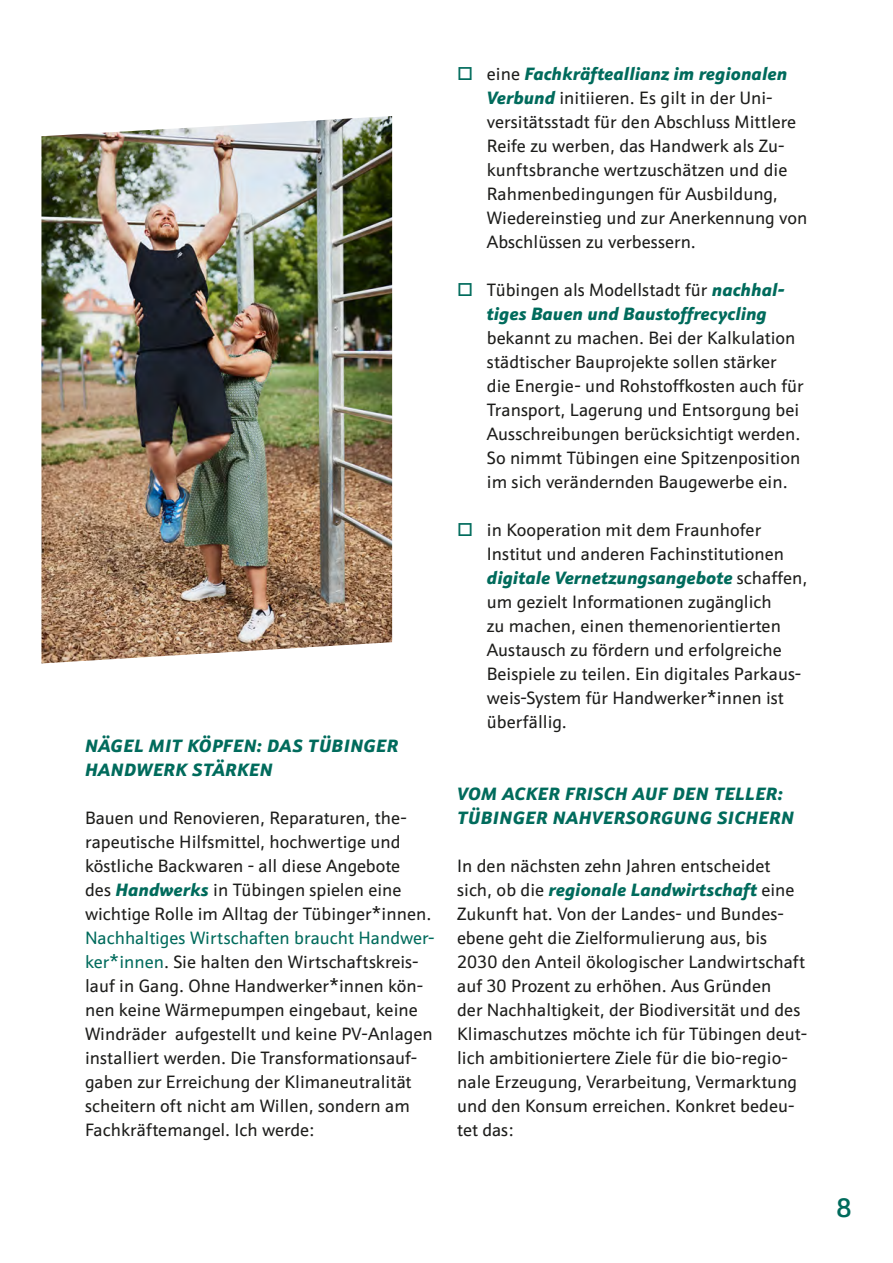
<style>
.page{position:relative;width:893px;height:1263px;background:#fff}
.page>*{position:absolute;margin:0;border:0;box-sizing:border-box;transform-origin:0 0}
.t1{font:500 27px "Schnebel Sans Pro";color:#006b5c}
.t2{font:18px/24px "Schnebel Sans Pro";color:#1d1d1b}
.t3{font:italic 900 18px/24px "Schnebel Sans Pro";letter-spacing:.03em;color:#006b5c}
.t4{font:italic 900 18px/24px "Schnebel Sans Pro";color:#006b5c}
.s1{font-weight:900;font-style:italic;color:#006b5c}
.s2{color:#006b5c}
.s3{font-weight:400;font-style:normal;color:#1d1d1b}
</style>
<div class="page">
<img style="left:41px;top:116px;width:351px;height:547px">
<p class="t3" style="left:85px;top:734px;width:315px">NÄGEL MIT KÖPFEN: DAS TÜBINGER<br>HANDWERK STÄRKEN</p>
<p class="t2" style="left:85px;top:806px;width:348px">Bauen und Renovieren, Reparaturen, the&shy;rapeutische Hilfsmittel, hochwertige und köstliche Backwaren - all diese Angebote<br>des <span class="s1">Handwerks</span> in Tübingen spielen eine wichtige Rolle im Alltag der Tübinger*innen.</p>
<p class="t2" style="left:85px;top:926px;width:351px"><span class="s2">Nachhaltiges Wirtschaften braucht Handwer&shy;ker*innen</span>. Sie halten den Wirtschaftskreis&shy;lauf in Gang. Ohne Handwerker*innen kön&shy;nen keine Wärmepumpen eingebaut, keine Windräder aufgestellt und keine PV-Anlagen installiert werden. Die Transformationsauf&shy;gaben zur Erreichung der Klimaneutralität scheitern oft nicht am Willen, sondern am Fachkräftemangel. Ich werde:</p>
<p class="t2" style="left:487px;top:62px;width:322px">eine <span class="s1">Fachkräfteallianz im regionalen Verbund</span> initiieren. Es gilt in der Uni&shy;versitätsstadt für den Abschluss Mittlere Reife zu werben, das Handwerk als Zu&shy;kunftsbranche wertzuschätzen und die Rahmenbedingungen für Ausbildung, Wiedereinstieg und zur Anerkennung von Abschlüssen zu verbessern.</p>
<p class="t4" style="left:487px;top:278px;width:299px"><span class="s3">Tübingen als Modellstadt für</span> nachhal&shy;tiges Bauen und Baustoffrecycling</p>
<p class="t2" style="left:487px;top:326px;width:318px">bekannt zu machen. Bei der Kalkulation städtischer Bauprojekte sollen stärker die Energie- und Rohstoffkosten auch für Transport, Lagerung und Entsorgung bei Ausschreibungen berücksichtigt werden.<br>So nimmt Tübingen eine Spitzenposition im sich verändernden Baugewerbe ein.</p>
<p class="t2" style="left:487px;top:517px;width:322px">in Kooperation mit dem Fraunhofer Institut und anderen Fachinstitutionen <span class="s1">digitale Vernetzungsangebote</span> schaffen, um gezielt Informationen zugänglich<br>zu machen, einen themenorientierten Austausch zu fördern und erfolgreiche Beispiele zu teilen. Ein digitales Parkaus&shy;weis-System für Handwerker*innen ist überfällig.</p>
<p class="t3" style="left:457px;top:781px;width:338px">VOM ACKER FRISCH AUF DEN TELLER:<br>TÜBINGER NAHVERSORGUNG SICHERN</p>
<p class="t2" style="left:457px;top:853px;width:352px">In den nächsten zehn Jahren entscheidet sich, ob die <span class="s1">regionale Landwirtschaft</span> eine Zukunft hat. Von der Landes- und Bundes&shy;ebene geht die Zielformulierung aus, bis 2030 den Anteil ökologischer Landwirtschaft auf 30 Prozent zu erhöhen. Aus Gründen<br>der Nachhaltigkeit, der Biodiversität und des Klimaschutzes möchte ich für Tübingen deut&shy;lich ambitioniertere Ziele für die bio-regio&shy;nale Erzeugung, Verarbeitung, Vermarktung und den Konsum erreichen. Konkret bedeu&shy;tet das:</p>
<h1 class="t1" style="left:836px;top:1190px;width:17px">8</h1>
</div>
